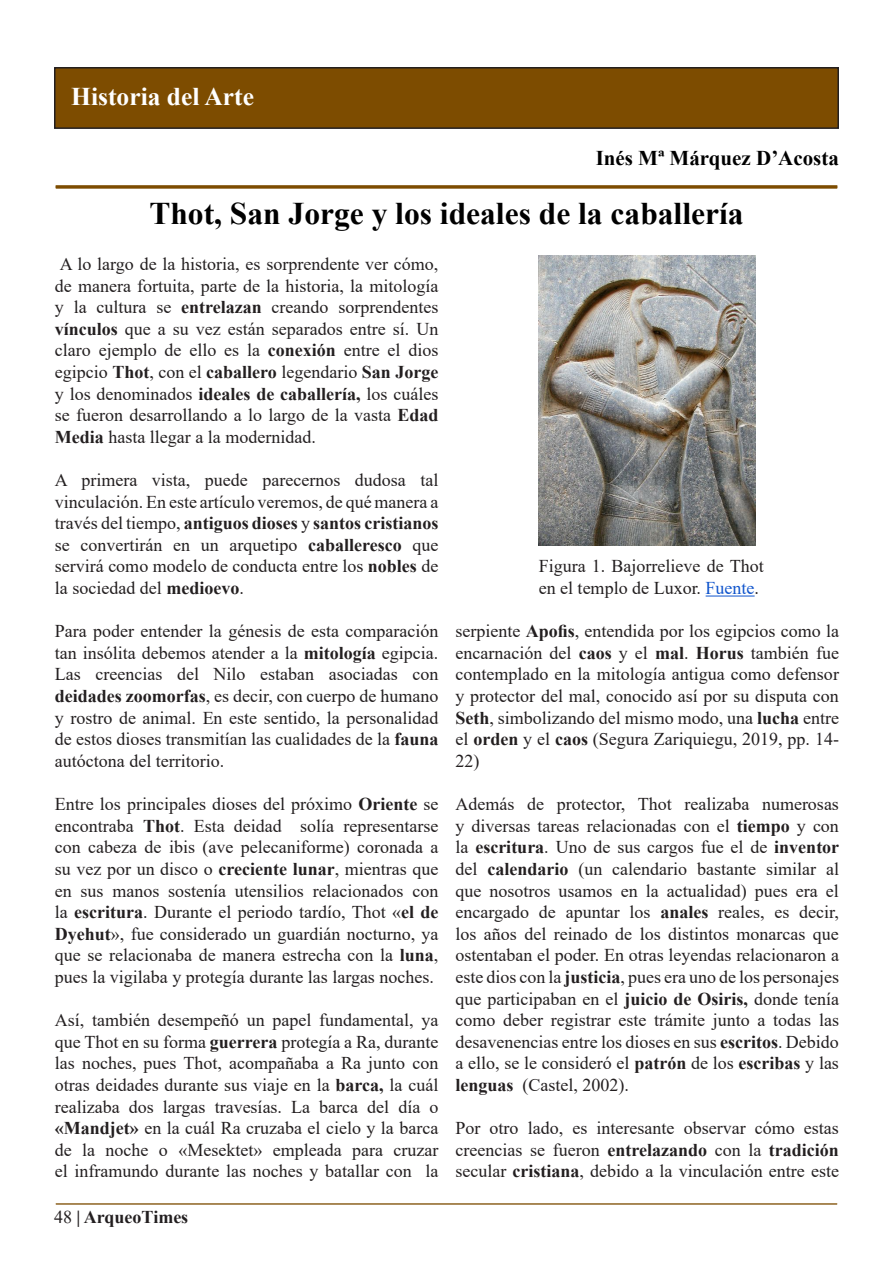
<style>
.page{position:relative;width:893px;height:1263px;background:#fff}
.page>*{position:absolute;margin:0;border:0;box-sizing:border-box;transform-origin:0 0}
.t1{font:700 31.5px "Times New Roman";color:#000}
.t2{font:700 25.5px "Times New Roman";color:#fff}
.t3{font:700 21px "Times New Roman";color:#000}
.t4{font:18px/21.6px "Times New Roman";color:#231f20;text-align:justify}
.t5{font:700 18px "Times New Roman";color:#231f20}
.s1{font-weight:700}
.s2{color:#15c}
.s3{font-weight:400}
</style>
<div class="page">
<svg style="left:55px;top:1203px;width:783px;height:2px;background:#a88857"></svg>
<div style="left:55px;top:68px;width:783px;height:60px;background:#7d4c00"></div>
<div style="left:54px;top:67px;width:785px;height:62px;border:2px solid #231f20"></div>
<svg style="left:55px;top:185px;width:783px;height:4px;background:#8d6321"></svg>
<img style="left:539px;top:256px;width:217px;height:290px">
<hr style="left:706px;top:596px;width:49px;height:1px;background:#15c">
<p class="t2" style="left:71px;top:78px;width:184px">Historia del Arte</p>
<p class="t3" style="left:596px;top:143px;width:245px">Inés Mª Márquez D’Acosta</p>
<p class="t1" style="left:149px;top:191px;width:596px">Thot, San Jorge y los ideales de la caballería</p>
<p class="t4" style="left:55px;top:253px;width:385px">A lo largo de la historia, es sorprendente ver cómo, de manera fortuita, parte de la historia, la mitología y la cultura se <span class="s1">entrelazan</span> creando sorprendentes <span class="s1">vínculos</span> que a su vez están separados entre sí. Un claro ejemplo de ello es la <span class="s1">conexión</span> entre el dios egipcio <span class="s1">Thot</span>, con el <span class="s1">caballero</span> legendario <span class="s1">San Jorge </span>y los denominados <span class="s1">ideales de caballería,</span> los cuáles se fueron desarrollando a lo largo de la vasta <span class="s1">Edad Media</span> hasta llegar a la modernidad.</p>
<p class="t4" style="left:55px;top:469px;width:385px">A primera vista, puede parecernos dudosa tal vinculación. En este artículo veremos, de qué manera a través del tiempo, <span class="s1">antiguos dioses</span> y <span class="s1">santos cristianos </span>se convertirán en un arquetipo <span class="s1">caballeresco</span> que servirá como modelo de conducta entre los <span class="s1">nobles</span> de la sociedad del <span class="s1">medioevo</span>.</p>
<p class="t4" style="left:55px;top:620px;width:385px">Para poder entender la génesis de esta comparación tan insólita debemos atender a la <span class="s1">mitología</span> egipcia.<br>Las creencias del Nilo estaban asociadas con <span class="s1">deidades zoomorfas</span>, es decir, con cuerpo de humano y rostro de animal. En este sentido, la personalidad de estos dioses transmitían las cualidades de la <span class="s1">fauna </span>autóctona del territorio.</p>
<p class="t4" style="left:55px;top:793px;width:385px">Entre los principales dioses del próximo <span class="s1">Oriente</span> se encontraba <span class="s1">Thot</span>. Esta deidad solía representarse con cabeza de ibis (ave pelecaniforme) coronada a su vez por un disco o <span class="s1">creciente lunar</span>, mientras que en sus manos sostenía utensilios relacionados con la <span class="s1">escritura</span>. Durante el periodo tardío, Thot «<span class="s1">el de Dyehut</span>», fue considerado un guardián nocturno, ya que se relacionaba de manera estrecha con la <span class="s1">luna</span>, pues la vigilaba y protegía durante las largas noches.</p>
<p class="t4" style="left:55px;top:1009px;width:385px">Así, también desempeñó un papel fundamental, ya que Thot en su forma <span class="s1">guerrera</span> protegía a Ra, durante las noches, pues Thot, acompañaba a Ra junto con otras deidades durante sus viaje en la <span class="s1">barca,</span> la cuál realizaba dos largas travesías. La barca del día o <span class="s1">«Mandjet»</span> en la cuál Ra cruzaba el cielo y la barca de la noche o «Mesektet» empleada para cruzar el inframundo durante las noches y batallar con la</p>
<p class="t4" style="left:539px;top:555px;width:227px">Figura 1. Bajorrelieve de Thot en el templo de Luxor. <span class="s2">Fuente</span>.</p>
<p class="t4" style="left:455px;top:620px;width:385px">serpiente <span class="s1">Apofis</span>, entendida por los egipcios como la encarnación del <span class="s1">caos</span> y el <span class="s1">mal</span>. <span class="s1">Horus</span> también fue contemplado en la mitología antigua como defensor y protector del mal, conocido así por su disputa con <span class="s1">Seth</span>, simbolizando del mismo modo, una <span class="s1">lucha</span> entre el <span class="s1">orden</span> y el <span class="s1">caos</span> (Segura Zariquiegu, 2019, pp. 14- 22)</p>
<p class="t4" style="left:455px;top:793px;width:385px">Además de protector, Thot realizaba numerosas y diversas tareas relacionadas con el <span class="s1">tiempo</span> y con la <span class="s1">escritura</span>. Uno de sus cargos fue el de <span class="s1">inventor </span>del <span class="s1">calendario</span> (un calendario bastante similar al que nosotros usamos en la actualidad) pues era el encargado de apuntar los <span class="s1">anales</span> reales, es decir, los años del reinado de los distintos monarcas que ostentaban el poder. En otras leyendas relacionaron a este dios con la <span class="s1">justicia</span>, pues era uno de los personajes que participaban en el <span class="s1">juicio de Osiris,</span> donde tenía como deber registrar este trámite junto a todas las desavenencias entre los dioses en sus <span class="s1">escritos</span>. Debido a ello, se le consideró el <span class="s1">patrón</span> de los <span class="s1">escribas</span> y las <span class="s1">lenguas</span> (Castel, 2002).</p>
<p class="t4" style="left:455px;top:1117px;width:385px">Por otro lado, es interesante observar cómo estas creencias se fueron <span class="s1">entrelazando</span> con la <span class="s1">tradición </span>secular <span class="s1">cristiana</span>, debido a la vinculación entre este</p>
<p class="t5" style="left:54px;top:1204px;width:136px"><span class="s3">48</span> | ArqueoTimes</p>
</div>
